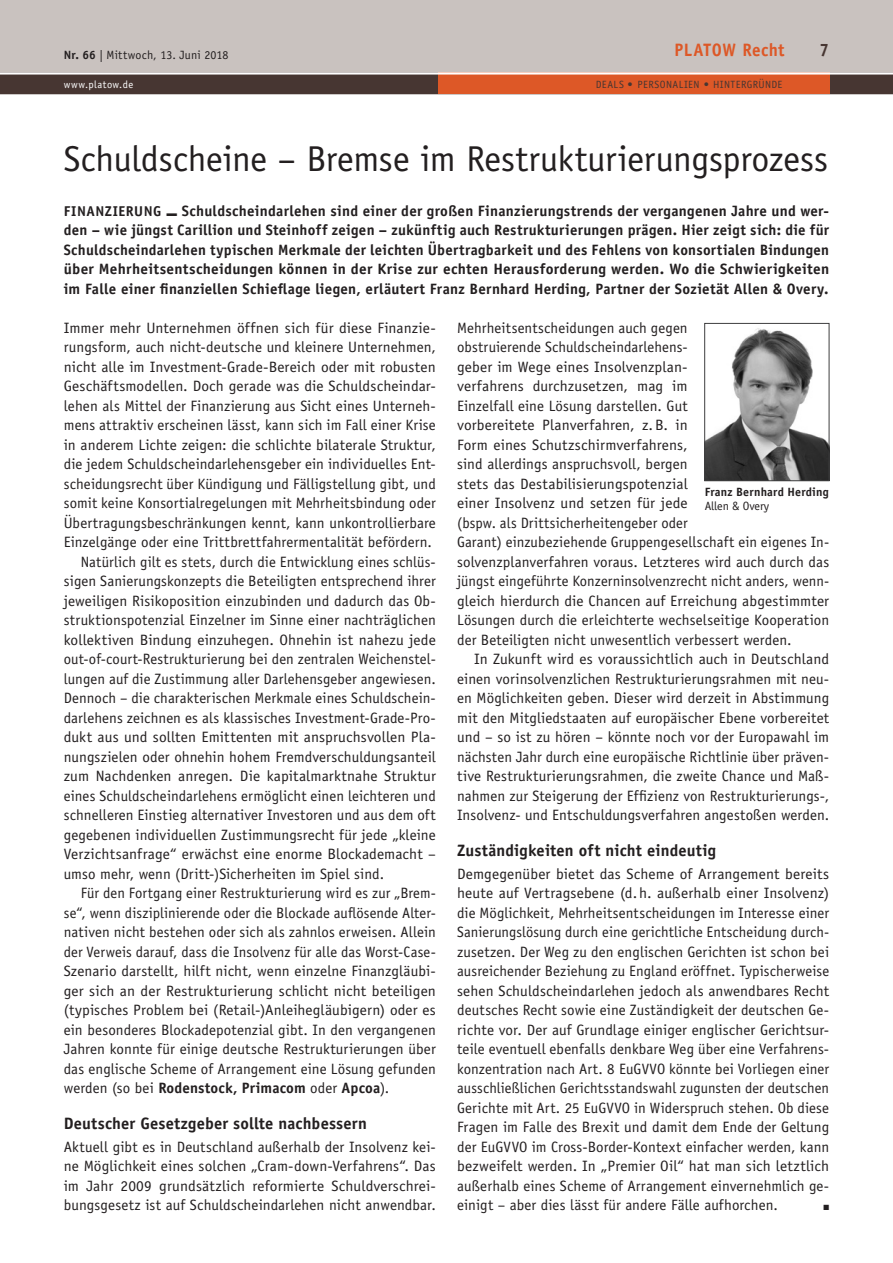
<style>
.page{position:relative;width:893px;height:1263px;background:#fff}
.page>*{position:absolute;margin:0;border:0;box-sizing:border-box;transform-origin:0 0}
.t1{font:36px "Officina Sans Std";letter-spacing:-.005em;color:#231f20}
.t2{font:700 18px "Officina Sans Std";letter-spacing:.03em;color:#dd5827;scale:.95 1}
.t3{font:700 18px "Officina Sans Std";color:#473632;scale:.95 1}
.t4{font:700 16.5px "Officina Sans Std";letter-spacing:.01em;color:#231f20}
.t5{font:15px/19.5px "Officina Sans Std";letter-spacing:.005em;color:#231f20;text-align:justify}
.t6{font:700 15px/19.5px "Officina Sans Std";letter-spacing:.015em;color:#231f20;text-align:justify}
.t7{font:12px "Officina Sans Std";letter-spacing:.01em;color:#231f20}
.t8{font:700 12px "Officina Sans Std";letter-spacing:.015em;color:#231f20}
.t9{font:12px "Officina Sans Std";letter-spacing:-.01em;color:#231f20}
.t10{font:10.5px "Officina Sans Std";letter-spacing:.035em;color:#473632}
.t11{font:10.5px "Officina Sans Std";letter-spacing:.045em;color:#fff}
.t12{font:7.5px "Zapf Dingbats";color:#231f20}
.s1{font-weight:700}
.s2{font-size:14.25px}
.s3{font-weight:400}
</style>
<div class="page">
<div style="left:0;top:0;width:893px;height:72px;background:#c9c2bf"></div>
<div style="left:0;top:72px;width:893px;height:22px;background:#473632"></div>
<hr style="left:0;top:94px;width:893px;height:1px;background:#473632">
<div style="left:438px;top:72px;width:391px;height:22px;background:#dd5827"></div>
<hr style="left:0;top:72px;width:893px;height:3px;background:#fff">
<img style="left:706px;top:328px;width:121px;height:151px">
<div style="left:704px;top:323px;width:125px;height:158px;border:1px solid #3e3e3f"></div>
<p class="t7" style="left:64px;top:47px;width:166px"><span class="s1">Nr. 66</span> | Mittwoch, 13. Juni 2018</p>
<p class="t2" style="left:674px;top:39px;width:117px">PLATOW Recht</p>
<p class="t3" style="left:819px;top:39px;width:12px">7</p>
<p class="t11" style="left:64px;top:79px;width:71px">www.platow.de</p>
<p class="t10" style="left:596px;top:79px;width:188px">DEALS <span class="s1">•</span> PERSONALIEN <span class="s1">•</span> HINTERGRÜNDE</p>
<h1 class="t1" style="left:64px;top:137px;width:766px">Schuldscheine – Bremse im Restrukturierungsprozess</h1>
<p class="t6" style="left:64px;top:201px;width:767px"><span class="s2">Finanzierung</span> ■ Schuldscheindarlehen sind einer der großen Finanzierungstrends der vergangenen Jahre und wer&shy;den – wie jüngst Carillion und Steinhoff zeigen – zukünftig auch Restrukturierungen prägen. Hier zeigt sich: die für Schuldscheindarlehen typischen Merkmale der leichten Übertragbarkeit und des Fehlens von konsortialen Bindungen über Mehrheitsentscheidungen können in der Krise zur echten H erausforderung werden. Wo die Schwierigkeiten im Falle einer finanziellen Schieflage liegen, erläutert Franz Bernhard H erding, Partner der Sozietät Allen &amp; Overy.</p>
<p class="t5" style="left:457px;top:318px;width:374px;text-align:left">Mehrheitsentscheidungen auch gegen<br>obstruierende Schuldscheindarlehens-<br>geber im Wege eines Insolvenzplan-<br>verfahrens durchzusetzen, mag im<br>Einzelfall eine Lösung darstellen. Gut<br>vorbereitete Planverfahren, z.B. in<br>Form eines Schutzschirmverfahrens,<br>sind allerdings anspruchsvoll, bergen<br>stets das Destabilisierungspotenzial<br>einer Insolvenz und setzen für jede<br>(bspw. als Drittsicherheitengeber oder<br>Garant) einzubeziehende Gruppengesellschaft ein eigenes In&shy;solvenzplanverfahren voraus. Letzteres wird auch durch das jüngst eingeführte Konzerninsolvenzrecht nicht anders, wenn&shy;gleich hierdurch die Chancen auf Erreichung abgestimmter Lösungen durch die erleichterte wechselseitige Kooperation der Beteiligten nicht unwesentlich verbessert werden.</p>
<p class="t5" style="left:457px;top:650px;width:374px;text-indent:17px">In Zukunft wird es voraussichtlich auch in Deutschland einen vorinsolvenzlichen Restrukturierungsrahmen mit neu&shy;en Möglichkeiten geben. Dieser wird derzeit in Abstimmung mit den Mitgliedstaaten auf europäischer Ebene vorbereitet und – so ist zu hören – könnte noch vor der Europawahl im nächsten Jahr durch eine europäische Richtlinie über präven&shy;tive Restrukturierungsrahmen, die zweite Chance und Maß&shy;nahmen zur Steigerung der Effizienz von Restrukturierungs-, Insolvenz- und Entschuldungsverfahren angestoßen werden.</p>
<p class="t4" style="left:457px;top:840px;width:260px">Zuständigkeiten oft nicht eindeutig</p>
<p class="t5" style="left:457px;top:864px;width:374px">Demgegenüber bietet das Scheme of Arrangement bereits heute auf Vertragsebene (d.h. außerhalb einer Insolvenz) die Möglichkeit, Mehrheitsentscheidungen im Interesse einer Sanierungslösung durch eine gerichtliche Entscheidung durch&shy;zusetzen. Der Weg zu den englischen Gerichten ist schon bei ausreichender Beziehung zu England eröffnet. Typischerweise sehen Schuldscheindarlehen jedoch als anwendbares Recht deutsches Recht sowie eine Zuständigkeit der deutschen Ge&shy;richte vor. Der auf Grundlage einiger englischer Gerichtsur&shy;teile eventuell ebenfalls denkbare Weg über eine Verfahrens&shy;konzentration nach Art. 8 EuGVVO könnte bei Vorliegen einer ausschließlichen Gerichtsstandswahl zugunsten der deutschen Gerichte mit Art. 25 EuGVVO in Widerspruch stehen. Ob diese Fragen im Falle des Brexit und damit dem Ende der Geltung der EuGVVO im Cross-Border-Kontext einfacher werden, kann bezweifelt werden. In „Premier Oil“ hat man sich letztlich außerhalb eines Scheme of Arrangement einvernehmlich ge&shy;einigt – aber dies lässt für andere Fälle aufhorchen.</p>
<p class="t5" style="left:64px;top:318px;width:374px">Immer mehr Unternehmen öffnen sich für diese Finanzie-</p>
<p class="t5" style="left:64px;top:338px;width:374px">rungsform, auch nicht-deutsche und kleinere Unternehmen,</p>
<p class="t5" style="left:64px;top:357px;width:374px">nicht alle im Investment-Grade-Bereich oder mit robusten</p>
<p class="t5" style="left:64px;top:377px;width:374px">Geschäftsmodellen. Doch gerade was die Schuldscheindar-</p>
<p class="t5" style="left:64px;top:396px;width:374px">lehen als Mittel der Finanzierung aus Sicht eines Unterneh-</p>
<p class="t5" style="left:64px;top:416px;width:374px">mens attraktiv erscheinen lässt, kann sich im Fall einer Krise</p>
<p class="t5" style="left:64px;top:435px;width:374px">in anderem Lichte zeigen: die schlichte bilaterale Struktur,</p>
<p class="t5" style="left:64px;top:455px;width:374px">die jedem Schuldscheindarlehensgeber ein individuelles Ent-</p>
<p class="t5" style="left:64px;top:474px;width:374px">scheidungsrecht über Kündigung und Fälligstellung gibt, und</p>
<p class="t5" style="left:64px;top:494px;width:374px">somit keine Konsortialregelungen mit Mehrheitsbindung oder</p>
<p class="t5" style="left:64px;top:513px;width:374px">Übertragungsbeschränkungen kennt, kann unkontrollierbare</p>
<p class="t5" style="left:64px;top:533px;width:370px">Einzelgänge oder eine Trittbrettfahrermentalität befördern.</p>
<p class="t5" style="left:81px;top:552px;width:357px">Natürlich gilt es stets, durch die Entwicklung eines schlüs-</p>
<p class="t5" style="left:64px;top:572px;width:374px">sigen Sanierungskonzepts die Beteiligten entsprechend ihrer</p>
<p class="t5" style="left:64px;top:591px;width:374px">jeweiligen Risikoposition einzubinden und dadurch das Ob-</p>
<p class="t5" style="left:64px;top:611px;width:374px">struktionspotenzial Einzelner im Sinne einer nachträglichen</p>
<p class="t5" style="left:64px;top:630px;width:374px">kollektiven Bindung einzuhegen. Ohnehin ist nahezu jede</p>
<p class="t5" style="left:64px;top:650px;width:374px">out-of-court-Restrukturierung bei den zentralen Weichenstel-</p>
<p class="t5" style="left:64px;top:669px;width:374px">lungen auf die Zustimmung aller Darlehensgeber angewiesen.</p>
<p class="t5" style="left:64px;top:689px;width:374px">Dennoch – die charakterischen Merkmale eines Schuldschein-</p>
<p class="t5" style="left:64px;top:708px;width:374px">darlehens zeichnen es als klassisches Investment-Grade-Pro-</p>
<p class="t5" style="left:64px;top:728px;width:374px">dukt aus und sollten Emittenten mit anspruchsvollen Pla-</p>
<p class="t5" style="left:64px;top:747px;width:374px">nungszielen oder ohnehin hohem Fremdverschuldungsanteil</p>
<p class="t5" style="left:64px;top:767px;width:374px">zum Nachdenken anregen. Die kapitalmarktnahe Struktur</p>
<p class="t5" style="left:64px;top:786px;width:374px">eines Schuldscheindarlehens ermöglicht einen leichteren und</p>
<p class="t5" style="left:64px;top:806px;width:374px">schnelleren Einstieg alternativer Investoren und aus dem oft</p>
<p class="t5" style="left:64px;top:825px;width:374px">gegebenen individuellen Zustimmungsrecht für jede „kleine</p>
<p class="t5" style="left:64px;top:845px;width:374px">Verzichtsanfrage“ erwächst eine enorme Blockademacht –</p>
<p class="t5" style="left:64px;top:864px;width:322px">umso mehr, wenn (Dritt-)Sicherheiten im Spiel sind.</p>
<p class="t5" style="left:81px;top:884px;width:357px">Für den Fortgang einer Restrukturierung wird es zur „Brem-</p>
<p class="t5" style="left:64px;top:903px;width:374px">se“, wenn disziplinierende oder die Blockade auflösende Alter-</p>
<p class="t5" style="left:64px;top:923px;width:374px">nativen nicht bestehen oder sich als zahnlos erweisen. Allein</p>
<p class="t5" style="left:64px;top:942px;width:374px">der Verweis darauf, dass die Insolvenz für alle das Worst-Case-</p>
<p class="t5" style="left:64px;top:962px;width:374px">Szenario darstellt, hilft nicht, wenn einzelne Finanzgläubi-</p>
<p class="t5" style="left:64px;top:981px;width:374px">ger sich an der Restrukturierung schlicht nicht beteiligen</p>
<p class="t5" style="left:64px;top:1001px;width:374px">(typisches Problem bei (Retail-)Anleihegläubigern) oder es</p>
<p class="t5" style="left:64px;top:1020px;width:374px">ein besonderes Blockadepotenzial gibt. In den vergangenen</p>
<p class="t5" style="left:64px;top:1040px;width:374px">Jahren konnte für einige deutsche Restrukturierungen über</p>
<p class="t5" style="left:64px;top:1059px;width:374px">das englische Scheme of Arrangement eine Lösung gefunden</p>
<p class="t6" style="left:64px;top:1078px;width:327px"><span class="s3">werden (so bei</span> Rodenstock, Primacom <span class="s3">oder</span> Apcoa<span class="s3">).</span></p>
<p class="t4" style="left:64px;top:1113px;width:305px">Deutscher Gesetzgeber sollte nachbessern</p>
<p class="t5" style="left:64px;top:1137px;width:374px">Aktuell gibt es in Deutschland außerhalb der Insolvenz kei&shy;ne Möglichkeit eines solchen „Cram-down-Verfahrens“. Das im Jahr 2009 grundsätzlich reformierte Schuldverschrei&shy;bungsgesetz ist auf Schuldscheindarlehen nicht anwendbar.</p>
<p class="t8" style="left:705px;top:484px;width:126px">Franz Bernhard H erding</p>
<p class="t9" style="left:705px;top:499px;width:66px">Allen &amp; Overy</p>
<p class="t12" style="left:823px;top:1204px;width:7px">■</p>
</div>
